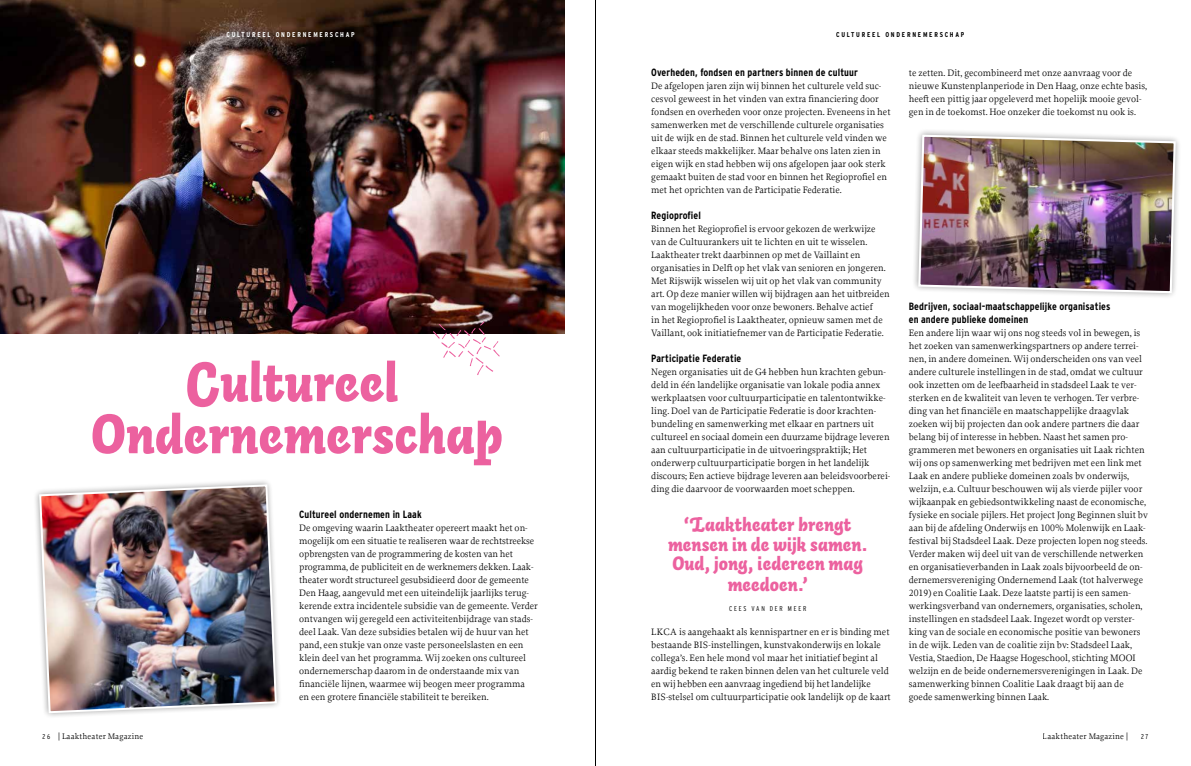
<style>
.page{position:relative;width:1191px;height:766px;background:#fff}
.page>*{position:absolute;margin:0;border:0;box-sizing:border-box;transform-origin:0 0}
.t1{font:54.6px/52px "Auto Pro Black Italic 3";color:#ec619f;text-align:center}
.t2{font:19px/20px "Auto Pro Black Italic 3";color:#ec619f;text-align:center}
.t3{font:700 10.5px/13px "Interstate Condensed";letter-spacing:.01em;color:#000}
.t4{font:9.8px/13px "Proforma";color:#000}
.t5{font:8.5px "Proforma";letter-spacing:.02em;color:#000}
.t6{font:700 7px "Interstate Condensed";letter-spacing:.25em;color:#fff}
.t7{font:700 7px "Interstate Condensed";letter-spacing:.25em;color:#000}
.t8{font:300 7px "Interstate Condensed";letter-spacing:.25em;color:#000}
.s1{font-family:"Interstate Condensed";font-weight:300;font-size:7px}
.s2{font-family:"Interstate Condensed";font-weight:300;font-size:8.1px}
</style>
<div class="page">
<img style="left:0;top:0;width:564px;height:334px">
<svg style="left:35px;top:481px;width:245px;height:236px"></svg>
<img style="left:38px;top:483px;width:240px;height:231px">
<svg style="left:914px;top:131px;width:265px;height:166px"></svg>
<img style="left:917px;top:133px;width:259px;height:161px">
<svg style="left:433px;top:321px;width:67px;height:54px"></svg>
<hr style="left:595px;top:0;width:1px;height:765px;background:#000">
<p class="t6" style="left:226px;top:30px;width:130px">CULTUREEL ONDERNEMERSCHAP</p>
<p class="t7" style="left:836px;top:30px;width:130px">CULTUREEL ONDERNEMERSCHAP</p>
<h1 class="t1" style="left:91px;top:356px;width:413px">Cultureel<br>Ondernemerschap</h1>
<p class="t3" style="left:651px;top:66px;width:208px">Overheden, fondsen en partners binnen de cultuur</p>
<p class="t4" style="left:651px;top:79px;width:241px">De afgelopen jaren zijn wij binnen het culturele veld suc&shy;cesvol geweest in het vinden van extra financiering door fondsen en overheden voor onze projecten. Eveneens in het samenwerken met de verschillende culturele organisaties uit de wijk en de stad. Binnen het culturele veld vinden we elkaar steeds makkelijker. Maar behalve ons laten zien in eigen wijk en stad hebben wij ons afgelopen jaar ook sterk gemaakt buiten de stad voor en binnen het Regioprofiel en met het oprichten van de Participatie Federatie.</p>
<p class="t3" style="left:651px;top:209px;width:51px">Regioprofiel</p>
<p class="t4" style="left:651px;top:222px;width:240px">Binnen het Regioprofiel is ervoor gekozen de werkwijze van de Cultuurankers uit te lichten en uit te wisselen.<br>Laaktheater trekt daarbinnen op met de Vaillaint en organisaties in Delft op het vlak van senioren en jongeren.<br>Met Rijswijk wisselen wij uit op het vlak van community art. Op deze manier willen wij bijdragen aan het uitbreiden van mogelijkheden voor onze bewoners. Behalve actief<br>in het Regioprofiel is Laaktheater, opnieuw samen met de Vaillant, ook initiatiefnemer van de Participatie Federatie.</p>
<p class="t3" style="left:651px;top:352px;width:92px">Participatie Federatie</p>
<p class="t4" style="left:651px;top:365px;width:240px">Negen organisaties uit de G4 hebben hun krachten gebun&shy;deld in één landelijke organisatie van lokale podia annex werkplaatsen voor cultuurparticipatie en talentontwikke&shy;ling. Doel van de Participatie Federatie is door krachten&shy;bundeling en samenwerking met elkaar en partners uit cultureel en sociaal domein een duurzame bijdrage leveren aan cultuurparticipatie in de uitvoeringspraktijk; Het onderwerp cultuurparticipatie borgen in het landelijk discours; Een actieve bijdrage leveren aan beleidsvoorberei&shy;ding die daarvoor de voorwaarden moet scheppen.</p>
<p class="t3" style="left:299px;top:508px;width:124px">Cultureel ondernemen in Laak</p>
<p class="t4" style="left:299px;top:521px;width:240px">De omgeving waarin Laaktheater opereert maakt het on&shy;mogelijk om een situatie te realiseren waar de rechtstreekse opbrengsten van de programmering de kosten van het programma, de publiciteit en de werknemers dekken. Laak&shy;theater wordt structureel gesubsidieerd door de gemeente Den Haag, aangevuld met een uiteindelijk jaarlijks terug&shy;kerende extra incidentele subsidie van de gemeente. Verder ontvangen wij geregeld een activiteitenbijdrage van stads&shy;deel Laak. Van deze subsidies betalen wij de huur van het pand, een stukje van onze vaste personeelslasten en een klein deel van het programma. Wij zoeken ons cultureel ondernemerschap daarom in de onderstaande mix van financiële lijnen, waarmee wij beogen meer programma<br>en een grotere financiële stabiliteit te bereiken.</p>
<h2 class="t2" style="left:668px;top:514px;width:201px">‘Laaktheater brengt mensen in de wijk samen.<br>Oud, jong, iedereen mag meedoen.’</h2>
<p class="t8" style="left:729px;top:604px;width:79px">CEES VAN DER MEER</p>
<p class="t4" style="left:651px;top:625px;width:241px">LKCA is aangehaakt als kennispartner en er is binding met bestaande BIS-instellingen, kunstvakonderwijs en lokale collega’s. Een hele mond vol maar het initiatief begint al aardig bekend te raken binnen delen van het culturele veld en wij hebben een aanvraag ingediend bij het landelijke BIS-stelsel om cultuurparticipatie ook landelijk op de kaart</p>
<p class="t4" style="left:909px;top:66px;width:240px">te zetten. Dit, gecombineerd met onze aanvraag voor de nieuwe Kunstenplanperiode in Den Haag, onze echte basis, heeft een pittig jaar opgeleverd met hopelijk mooie gevol&shy;gen in de toekomst. Hoe onzeker die toekomst nu ook is.</p>
<p class="t3" style="left:909px;top:300px;width:203px">Bedrijven, sociaal-maatschappelijke organisaties en andere publieke domeinen</p>
<p class="t4" style="left:909px;top:326px;width:240px">Een andere lijn waar wij ons nog steeds vol in bewegen, is het zoeken van samenwerkingspartners op andere terrei&shy;nen, in andere domeinen. Wij onderscheiden ons van veel andere culturele instellingen in de stad, omdat we cultuur ook inzetten om de leefbaarheid in stadsdeel Laak te ver&shy;sterken en de kwaliteit van leven te verhogen. Ter verbre&shy;ding van het financiële en maatschappelijke draagvlak zoeken wij bij projecten dan ook andere partners die daar belang bij of interesse in hebben. Naast het samen pro&shy;grammeren met bewoners en organisaties uit Laak richten wij ons op samenwerking met bedrijven met een link met Laak en andere publieke domeinen zoals bv onderwijs, welzijn, e.a. Cultuur beschouwen wij als vierde pijler voor wijkaanpak en gebiedsontwikkeling naast de economische, fysieke en sociale pijlers. Het project Jong Beginnen sluit bv aan bij de afdeling Onderwijs en 100% Molenwijk en Laak&shy;festival bij Stadsdeel Laak. Deze projecten lopen nog steeds.<br>Verder maken wij deel uit van de verschillende netwerken en organisatieverbanden in Laak zoals bijvoorbeeld de on&shy;dernemersvereniging Ondernemend Laak (tot halverwege 2019) en Coalitie Laak. Deze laatste partij is een samen&shy;werkingsverband van ondernemers, organisaties, scholen, instellingen en stadsdeel Laak. Ingezet wordt op verster&shy;king van de sociale en economische positie van bewoners in de wijk. Leden van de coalitie zijn bv: Stadsdeel Laak, Vestia, Staedion, De Haagse Hogeschool, stichting MOOI welzijn en de beide ondernemersverenigingen in Laak. De samenwerking binnen Coalitie Laak draagt bij aan de goede samenwerking binnen Laak.</p>
<p class="t5" style="left:43px;top:731px;width:102px"><span class="s1">2 6</span> <span class="s2">|</span> Laaktheater Magazine</p>
<p class="t5" style="left:1043px;top:731px;width:87px">Laaktheater Magazine <span class="s2">|</span></p>
<p class="t8" style="left:1141px;top:732px;width:9px">27</p>
</div>
